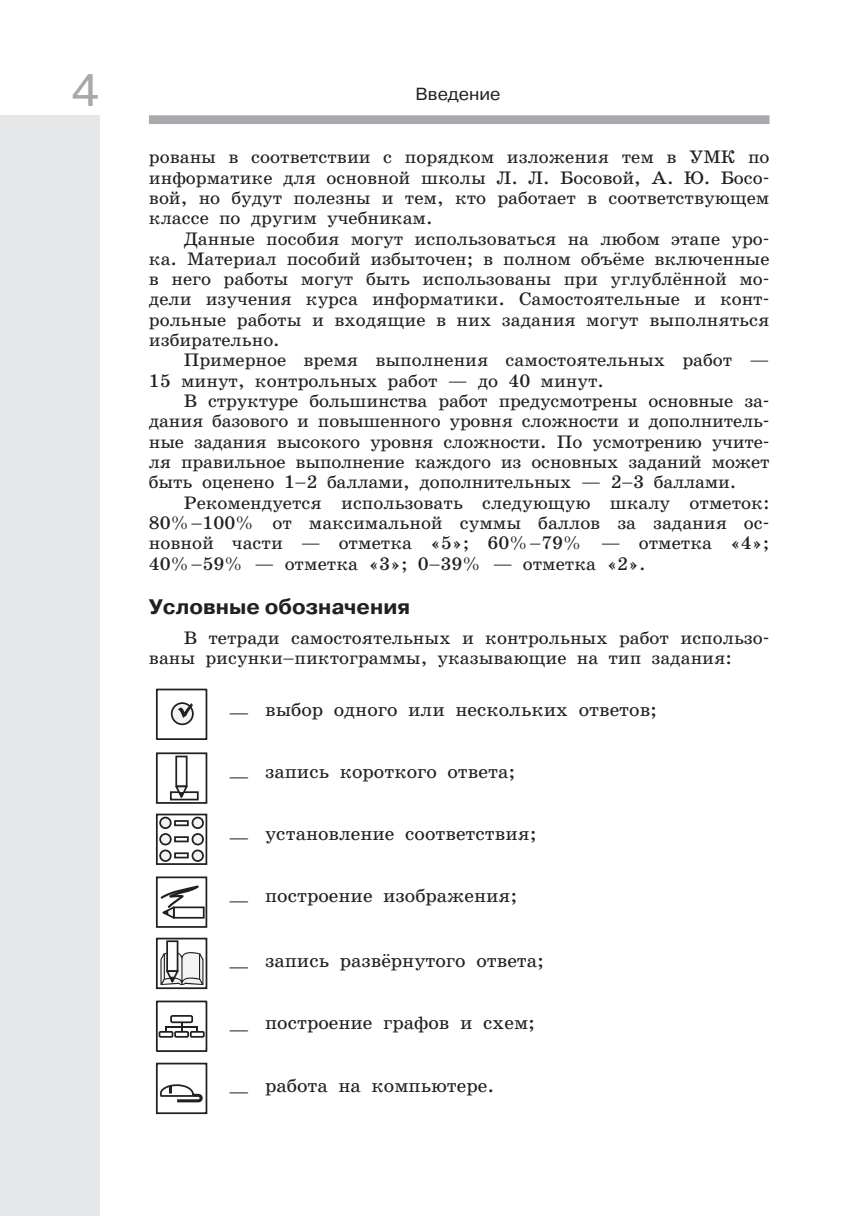
<style>
.page{position:relative;width:844px;height:1216px;background:#fff}
.page>*{position:absolute;margin:0;border:0;box-sizing:border-box;transform-origin:0 0}
.t1{font:45.5px "Pragmatica C San Pin";color:#a8a9ad}
.t2{font:700 21px "Pragmatica C San Pin";color:#231f20}
.t3{font:19.25px "School Book C San Pin";color:#231f20}
.t4{font:18.38px/20.3px "School Book C San Pin";color:#231f20;text-align:justify}
.t5{font:17.5px "Pragmatica C San Pin";color:#231f20}
</style>
<div class="page">
<div style="left:149px;top:115px;width:620px;height:9px;background:#a8a9ad"></div>
<div style="left:0;top:115px;width:99px;height:1100px;background:#e6e7e9"></div>
<div style="left:156px;top:688px;width:51px;height:52px;border:2px solid #231f20"></div>
<div style="left:172px;top:703px;width:21px;height:21px;background:#f2f3f4;border-radius:50%"></div>
<div style="left:171px;top:702px;width:23px;height:23px;border:2px solid #231f20;border-radius:50%"></div>
<svg style="left:178px;top:703px;width:15px;height:15px"></svg>
<div style="left:156px;top:752px;width:51px;height:51px;border:2px solid #231f20"></div>
<div style="left:170px;top:791px;width:29px;height:9px;background:#fff;border:2px solid #231f20"></div>
<div style="left:175px;top:755px;width:12px;height:32px;background:#fff;border:2px solid #231f20"></div>
<svg style="left:174px;top:784px;width:15px;height:17px"></svg>
<div style="left:156px;top:813px;width:51px;height:51px;border:2px solid #231f20"></div>
<div style="left:192px;top:817px;width:11px;height:11px;background:#f2f3f4;border-radius:50%"></div>
<div style="left:191px;top:816px;width:13px;height:13px;border:2px solid #231f20;border-radius:50%"></div>
<div style="left:192px;top:834px;width:11px;height:10px;background:#f2f3f4;border-radius:50%"></div>
<div style="left:191px;top:833px;width:13px;height:12px;border:2px solid #231f20;border-radius:50%"></div>
<div style="left:192px;top:850px;width:11px;height:11px;background:#f2f3f4;border-radius:50%"></div>
<div style="left:191px;top:849px;width:13px;height:12px;border:2px solid #231f20;border-radius:50%"></div>
<div style="left:160px;top:817px;width:11px;height:11px;background:#f2f3f4;border-radius:50%"></div>
<div style="left:159px;top:816px;width:12px;height:13px;border:2px solid #231f20;border-radius:50%"></div>
<div style="left:160px;top:834px;width:11px;height:10px;background:#f2f3f4;border-radius:50%"></div>
<div style="left:159px;top:833px;width:12px;height:12px;border:2px solid #231f20;border-radius:50%"></div>
<div style="left:160px;top:850px;width:11px;height:11px;background:#f2f3f4;border-radius:50%"></div>
<div style="left:159px;top:849px;width:12px;height:12px;border:2px solid #231f20;border-radius:50%"></div>
<svg style="left:174px;top:820px;width:15px;height:6px"></svg>
<svg style="left:174px;top:836px;width:15px;height:6px"></svg>
<svg style="left:174px;top:852px;width:15px;height:6px"></svg>
<div style="left:156px;top:876px;width:51px;height:51px;border:2px solid #231f20"></div>
<div style="left:173px;top:906px;width:31px;height:12px;background:#fff;border:2px solid #231f20"></div>
<svg style="left:160px;top:885px;width:39px;height:34px"></svg>
<div style="left:156px;top:937px;width:51px;height:52px;border:2px solid #231f20"></div>
<div style="left:166px;top:940px;width:12px;height:32px;background:#fff;border:2px solid #231f20"></div>
<svg style="left:160px;top:952px;width:43px;height:33px"></svg>
<div style="left:156px;top:1000px;width:51px;height:51px;border:2px solid #231f20"></div>
<div style="left:170px;top:1014px;width:23px;height:9px;border:2px solid #231f20;border-radius:2px"></div>
<div style="left:158px;top:1030px;width:15px;height:7px;border:2px solid #231f20"></div>
<div style="left:174px;top:1030px;width:15px;height:7px;border:2px solid #231f20"></div>
<div style="left:190px;top:1030px;width:14px;height:7px;border:2px solid #231f20"></div>
<hr style="left:165px;top:1026px;width:33px;height:1px;background:#231f20">
<svg style="left:156px;top:1062px;width:51px;height:52px"></svg>
<h1 class="t1" style="left:72px;top:65px;width:29px">4</h1>
<p class="t5" style="left:415px;top:84px;width:80px">Введение</p>
<p class="t4" style="left:149px;top:147px;width:622px">рованы в соответствии с порядком изложения тем в УМК по информатике для основной школы Л. Л. Босовой, А. Ю. Босо&shy;вой, но будут полезны и тем, кто работает в соответствующем классе по другим учебникам.</p>
<p class="t4" style="left:149px;top:228px;width:622px;text-indent:35px">Данные пособия могут использоваться на любом этапе уро&shy;ка. Материал пособий избыточен; в полном объёме включенные в него работы могут быть использованы при углублённой мо&shy;дели изучения курса информатики. Самостоятельные и конт&shy;рольные работы и входящие в них задания могут выполняться избирательно.</p>
<p class="t4" style="left:149px;top:350px;width:622px;text-indent:35px">Примерное время выполнения самостоятельных работ —<br>15 минут, контрольных работ — до 40 минут.</p>
<p class="t4" style="left:149px;top:391px;width:622px;text-indent:35px">В структуре большинства работ предусмотрены основные за&shy;дания базового и повышенного уровня сложности и дополнитель&shy;ные задания высокого уровня сложности. По усмотрению учите&shy;ля правильное выполнение каждого из основных заданий может быть оценено 1–2 баллами, дополнительных — 2–3 баллами.</p>
<p class="t4" style="left:149px;top:492px;width:622px;text-indent:35px">Рекомендуется использовать следующую шкалу отметок:<br>80%–100% от максимальной суммы баллов за задания ос&shy;новной части — отметка «5»; 60%–79% — отметка «4»; 40%–59% — отметка «3»; 0–39% — отметка «2».</p>
<p class="t2" style="left:149px;top:595px;width:262px">Условные обозначения</p>
<p class="t4" style="left:149px;top:628px;width:622px;text-indent:35px">В тетради самостоятельных и контрольных работ использо&shy;ваны рисунки–пиктограммы, указывающие на тип задания:</p>
<p class="t3" style="left:228px;top:698px;width:430px">— выбор одного или нескольких ответов;</p>
<p class="t3" style="left:228px;top:761px;width:288px">— запись короткого ответа;</p>
<p class="t3" style="left:228px;top:823px;width:309px">— установление соответствия;</p>
<p class="t3" style="left:228px;top:885px;width:290px">— построение изображения;</p>
<p class="t3" style="left:228px;top:949px;width:317px">— запись развёрнутого ответа;</p>
<p class="t3" style="left:228px;top:1012px;width:308px">— построение графов и схем;</p>
<p class="t3" style="left:228px;top:1074px;width:267px">— работа на компьютере.</p>
</div>
